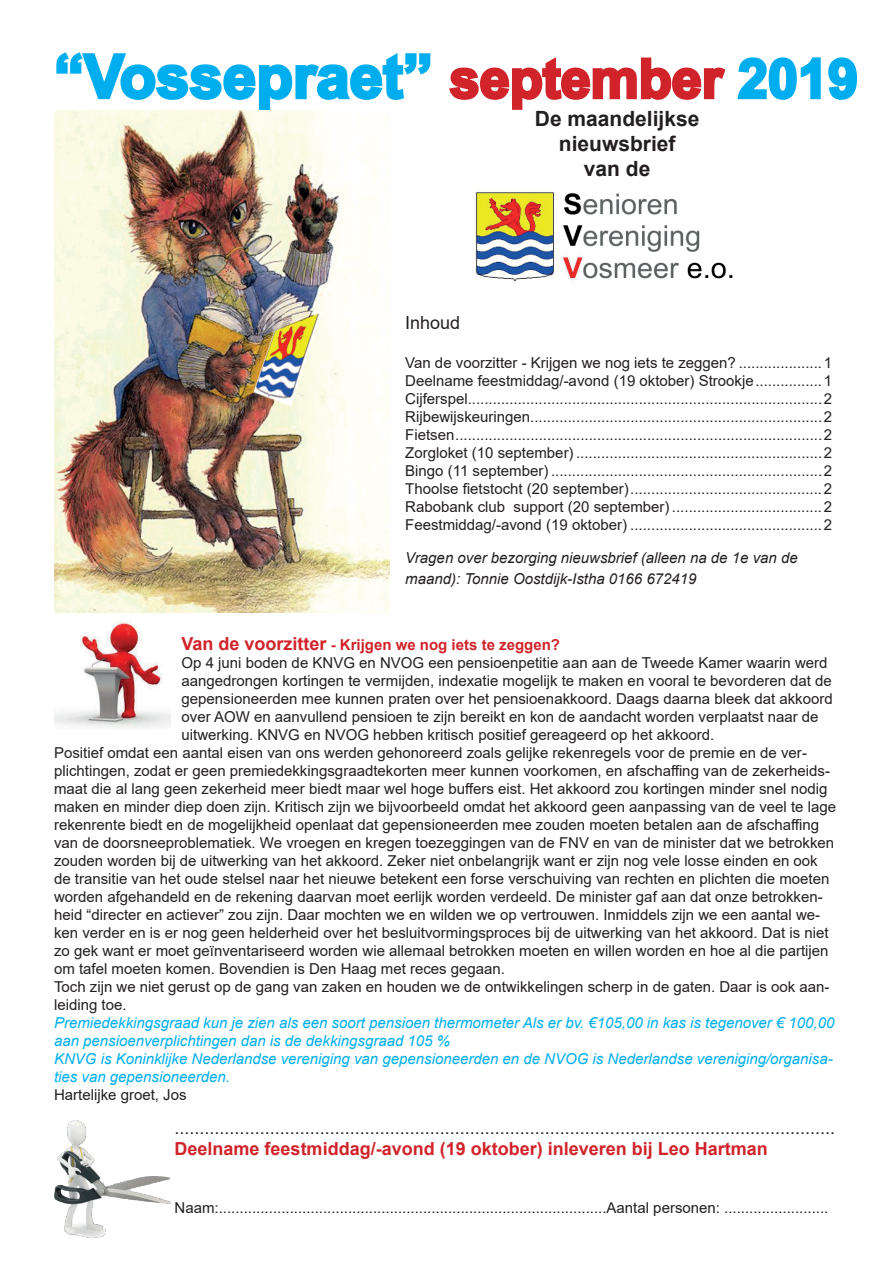
<style>
.page{position:relative;width:893px;height:1263px;background:#fff}
.page>*{position:absolute;margin:0;border:0;box-sizing:border-box;transform-origin:0 0}
.t1{font:700 60px "Arial";color:#00aeef}
.t2{font:700 21px/25.2px "Arial";color:#231f20;text-align:center}
.t3{font:18px/21.6px "Arial";color:#231f20}
.t4{font:15px/18px "Arial";color:#231f20;text-align:justify}
.t5{font:italic 15px/18px "Arial";color:#00aeef}
.t6{font:italic 15px/21.6px "Arial";color:#231f20}
.t7{font:700 15px "Arial";color:#d1232a}
.s1{font-size:54px;color:#d1232a}
.s2{font-size:54px}
.s3{font-size:18px}
.s4{font-weight:700;color:#d1232a}
.s5{color:#fff}
</style>
<div class="page">
<svg style="left:56px;top:52px;width:375px;height:58px"></svg>
<svg style="left:449px;top:57px;width:277px;height:53px"></svg>
<svg style="left:737px;top:57px;width:120px;height:43px"></svg>
<img style="left:475px;top:191px;width:258px;height:91px">
<img style="left:54px;top:110px;width:335px;height:502px">
<img style="left:54px;top:621px;width:117px;height:108px">
<img style="left:54px;top:1120px;width:117px;height:117px">
<h1 class="t1" style="left:54px;top:34px;width:805px">“Vossepraet” <span class="s1">september</span> <span class="s2">2019</span></h1>
<h2 class="t2" style="left:535px;top:106px;width:166px">De maandelijkse nieuwsbrief<br>van de</h2>
<p class="t3" style="left:405px;top:311px;width:57px">Inhoud</p>
<p class="t4" style="left:405px;top:354px;width:428px">Van de voorzitter - Krijgen we nog iets te zeggen? ....................1<br>Deelname feestmiddag/-avond (19 oktober) Strookje................1<br>Cijferspel.....................................................................................2<br>Rijbewijskeuringen......................................................................2<br>Fietsen........................................................................................2<br>Zorgloket (10 september) ...........................................................2<br>Bingo (11 september) .................................................................2<br>Thoolse fietstocht (20 september)..............................................2<br>Rabobank club support (20 september) ....................................2<br>Feestmiddag/-avond (19 oktober) ..............................................2</p>
<p class="t6" style="left:405px;top:547px;width:394px">Vragen over bezorging nieuwsbrief (alleen na de 1e van de maand): Tonnie Oostdijk-Istha 0166 672419</p>
<p class="t7" style="left:182px;top:634px;width:380px"><span class="s3">Van de voorzitter</span> - Krijgen we nog iets te zeggen?</p>
<p class="t4" style="left:182px;top:654px;width:647px">Op 4 juni boden de KNVG en NVOG een pensioenpetitie aan aan de Tweede Kamer waarin werd</p>
<p class="t4" style="left:182px;top:672px;width:652px">aangedrongen kortingen te vermijden, indexatie mogelijk te maken en vooral te bevorderen dat de</p>
<p class="t4" style="left:182px;top:690px;width:653px">gepensioneerden mee kunnen praten over het pensioenakkoord. Daags daarna bleek dat akkoord</p>
<p class="t4" style="left:182px;top:708px;width:639px">over AOW en aanvullend pensioen te zijn bereikt en kon de aandacht worden verplaatst naar de</p>
<p class="t4" style="left:182px;top:726px;width:534px">uitwerking. KNVG en NVOG hebben kritisch positief gereageerd op het akkoord.</p>
<p class="t4" style="left:54px;top:744px;width:754px">Positief omdat een aantal eisen van ons werden gehonoreerd zoals gelijke rekenregels voor de premie en de ver-</p>
<p class="t4" style="left:54px;top:762px;width:777px">plichtingen, zodat er geen premiedekkingsgraadtekorten meer kunnen voorkomen, en afschaffing van de zekerheids-</p>
<p class="t4" style="left:54px;top:780px;width:775px">maat die al lang geen zekerheid meer biedt maar wel hoge buffers eist. Het akkoord zou kortingen minder snel nodig</p>
<p class="t4" style="left:54px;top:798px;width:784px">maken en minder diep doen zijn. Kritisch zijn we bijvoorbeeld omdat het akkoord geen aanpassing van de veel te lage</p>
<p class="t4" style="left:54px;top:816px;width:767px">rekenrente biedt en de mogelijkheid openlaat dat gepensioneerden mee zouden moeten betalen aan de afschaffing</p>
<p class="t4" style="left:54px;top:834px;width:782px">van de doorsneeproblematiek. We vroegen en kregen toezeggingen van de FNV en van de minister dat we betrokken</p>
<p class="t4" style="left:54px;top:852px;width:765px">zouden worden bij de uitwerking van het akkoord. Zeker niet onbelangrijk want er zijn nog vele losse einden en ook</p>
<p class="t4" style="left:54px;top:870px;width:777px">de transitie van het oude stelsel naar het nieuwe betekent een forse verschuiving van rechten en plichten die moeten</p>
<p class="t4" style="left:54px;top:888px;width:770px">worden afgehandeld en de rekening daarvan moet eerlijk worden verdeeld. De minister gaf aan dat onze betrokken-</p>
<p class="t4" style="left:54px;top:906px;width:768px">heid “directer en actiever” zou zijn. Daar mochten we en wilden we op vertrouwen. Inmiddels zijn we een aantal we-</p>
<p class="t4" style="left:54px;top:924px;width:776px">ken verder en is er nog geen helderheid over het besluitvormingsproces bij de uitwerking van het akkoord. Dat is niet</p>
<p class="t4" style="left:54px;top:942px;width:776px">zo gek want er moet geïnventariseerd worden wie allemaal betrokken moeten en willen worden en hoe al die partijen</p>
<p class="t4" style="left:54px;top:960px;width:453px">om tafel moeten komen. Bovendien is Den Haag met reces gegaan.</p>
<p class="t4" style="left:54px;top:978px;width:777px">Toch zijn we niet gerust op de gang van zaken en houden we de ontwikkelingen scherp in de gaten. Daar is ook aan-</p>
<p class="t4" style="left:54px;top:996px;width:74px">leiding toe.</p>
<p class="t5" style="left:54px;top:1014px;width:782px">Premiedekkingsgraad kun je zien als een soort pensioen thermometer Als er bv. €105,00 in kas is tegenover € 100,00 aan pensioenverplichtingen dan is de dekkingsgraad 105 %<br>KNVG is Koninklijke Nederlandse vereniging van gepensioneerden en de NVOG is Nederlandse vereniging/organisa&shy;ties van gepensioneerden.</p>
<p class="t4" style="left:54px;top:1086px;width:134px">Hartelijke groet, Jos</p>
<p class="t3" style="left:175px;top:1116px;width:663px">....................................................................................................................................<br><span class="s4">Deelname feestmiddag/-avond (19 oktober) inleveren bij Leo Hartman</span> <span class="s5">strookje</span></p>
<p class="t4" style="left:175px;top:1198px;width:655px">Naam:.............................................................................................Aantal personen: .........................</p>
</div>
